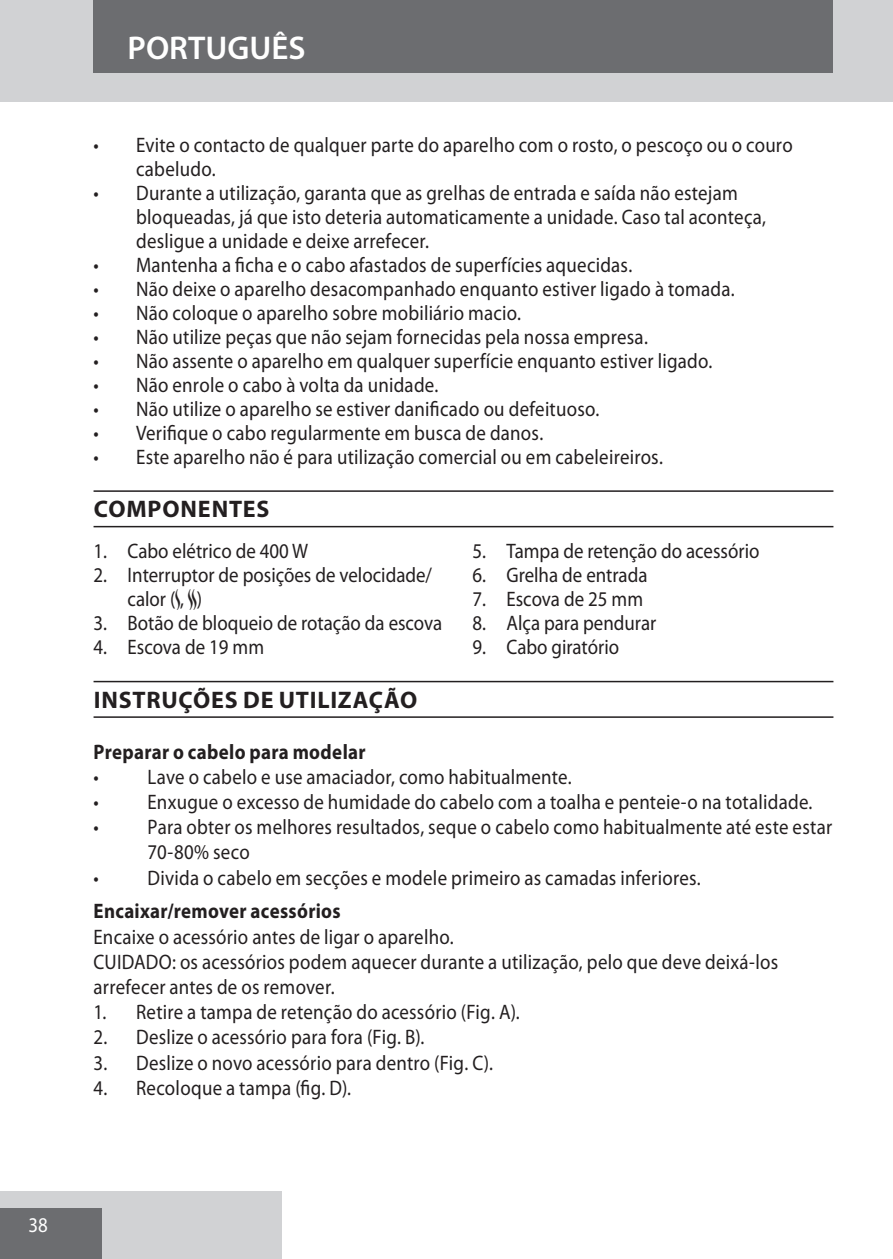
<style>
.page{position:relative;width:893px;height:1259px;background:#fff}
.page>*{position:absolute;margin:0;border:0;box-sizing:border-box;transform-origin:0 0}
.t1{font:600 33px "Myriad Pro";color:#fff}
.heading{font:700 24px "Myriad Pro";letter-spacing:.035em;color:#231f20}
.default_numbers{font:21px/24px "Myriad Pro";letter-spacing:.01em;color:#231f20;scale:.9 1}
.Subheading{font:700 21px "Myriad Pro";letter-spacing:.02em;color:#231f20;scale:.9 1}
.t2{font:21px "Myriad Pro";color:#fff;scale:.9 1}
.s1{font-family:"Myriad Bitsn Bobs"}
</style>
<div class="page">
<div style="left:0;top:0;width:893px;height:102px;background:#d1d2d4"></div>
<div style="left:0;top:1191px;width:282px;height:68px;background:#d1d2d4"></div>
<div style="left:0;top:1208px;width:102px;height:51px;background:#6c6d70"></div>
<div style="left:94px;top:0;width:739px;height:73px;background:#6c6d70"></div>
<hr style="left:94px;top:490px;width:739px;height:2px;background:#231f20">
<hr style="left:94px;top:526px;width:739px;height:1px;background:#231f20">
<hr style="left:94px;top:681px;width:739px;height:1px;background:#231f20">
<hr style="left:94px;top:716px;width:739px;height:2px;background:#231f20">
<p class="t1" style="left:128px;top:29px;width:180px">PORTUGUÊS</p>
<p class="default_numbers" style="left:136px;top:133px;width:731px;text-indent:-43px">• Evite o contacto de qualquer parte do aparelho com o rosto, o pescoço ou o couro cabeludo.</p>
<p class="default_numbers" style="left:136px;top:181px;width:702px;text-indent:-43px">• Durante a utilização, garanta que as grelhas de entrada e saída não estejam bloqueadas, já que isto deteria automaticamente a unidade. Caso tal aconteça, desligue a unidade e deixe arrefecer.</p>
<p class="default_numbers" style="left:94px;top:253px;width:600px">• Mantenha a ficha e o cabo afastados de superfícies aquecidas.</p>
<p class="default_numbers" style="left:94px;top:277px;width:714px">• Não deixe o aparelho desacompanhado enquanto estiver ligado à tomada.</p>
<p class="default_numbers" style="left:94px;top:301px;width:476px">• Não coloque o aparelho sobre mobiliário macio.</p>
<p class="default_numbers" style="left:94px;top:325px;width:617px">• Não utilize peças que não sejam fornecidas pela nossa empresa.</p>
<p class="default_numbers" style="left:94px;top:349px;width:689px">• Não assente o aparelho em qualquer superfície enquanto estiver ligado.</p>
<p class="default_numbers" style="left:94px;top:373px;width:385px">• Não enrole o cabo à volta da unidade.</p>
<p class="default_numbers" style="left:94px;top:397px;width:564px">• Não utilize o aparelho se estiver danificado ou defeituoso.</p>
<p class="default_numbers" style="left:94px;top:421px;width:501px">• Verifique o cabo regularmente em busca de danos.</p>
<p class="default_numbers" style="left:94px;top:445px;width:634px">• Este aparelho não é para utilização comercial ou em cabeleireiros.</p>
<p class="heading" style="left:94px;top:496px;width:177px">COMPONENTES</p>
<p class="default_numbers" style="left:94px;top:540px;width:240px">1. Cabo elétrico de 400 W</p>
<p class="default_numbers" style="left:128px;top:564px;width:340px;text-indent:-34px">2. Interruptor de posições de velocidade/ calor (<span class="s1">N</span>, <span class="s1">O</span>)</p>
<p class="default_numbers" style="left:94px;top:612px;width:389px">3. Botão de bloqueio de rotação da escova</p>
<p class="default_numbers" style="left:94px;top:636px;width:191px">4. Escova de 19 mm</p>
<p class="default_numbers" style="left:472px;top:540px;width:320px">5. Tampa de retenção do acessório</p>
<p class="default_numbers" style="left:472px;top:564px;width:196px">6. Grelha de entrada</p>
<p class="default_numbers" style="left:472px;top:588px;width:191px">7. Escova de 25 mm</p>
<p class="default_numbers" style="left:472px;top:612px;width:206px">8. Alça para pendurar</p>
<p class="default_numbers" style="left:472px;top:636px;width:164px">9. Cabo giratório</p>
<p class="heading" style="left:94px;top:686px;width:325px">INSTRUÇÕES DE UTILIZAÇÃO</p>
<p class="Subheading" style="left:94px;top:739px;width:304px">Preparar o cabelo para modelar</p>
<p class="default_numbers" style="left:94px;top:765px;width:533px">• Lave o cabelo e use amaciador, como habitualmente.</p>
<p class="default_numbers" style="left:94px;top:790px;width:800px">• Enxugue o excesso de humidade do cabelo com a toalha e penteie-o na totalidade.</p>
<p class="default_numbers" style="left:148px;top:815px;width:762px;line-height:25.2px;text-indent:-54px">• Para obter os melhores resultados, seque o cabelo como habitualmente até este estar<br>70-80% seco</p>
<p class="default_numbers" style="left:94px;top:866px;width:676px">• Divida o cabelo em secções e modele primeiro as camadas inferiores.</p>
<p class="Subheading" style="left:94px;top:899px;width:276px">Encaixar/remover acessórios</p>
<p class="default_numbers" style="left:94px;top:925px;width:402px">Encaixe o acessório antes de ligar o aparelho.</p>
<p class="default_numbers" style="left:94px;top:949px;width:762px;line-height:25.2px">CUIDADO: os acessórios podem aquecer durante a utilização, pelo que deve deixá-los arrefecer antes de os remover.</p>
<p class="default_numbers" style="left:94px;top:1000px;width:475px">1. Retire a tampa de retenção do acessório (Fig. A).</p>
<p class="default_numbers" style="left:94px;top:1025px;width:369px">2. Deslize o acessório para fora (Fig. B).</p>
<p class="default_numbers" style="left:94px;top:1051px;width:445px">3. Deslize o novo acessório para dentro (Fig. C).</p>
<p class="default_numbers" style="left:94px;top:1076px;width:288px">4. Recoloque a tampa (fig. D).</p>
<p class="t2" style="left:29px;top:1213px;width:23px">38</p>
</div>
